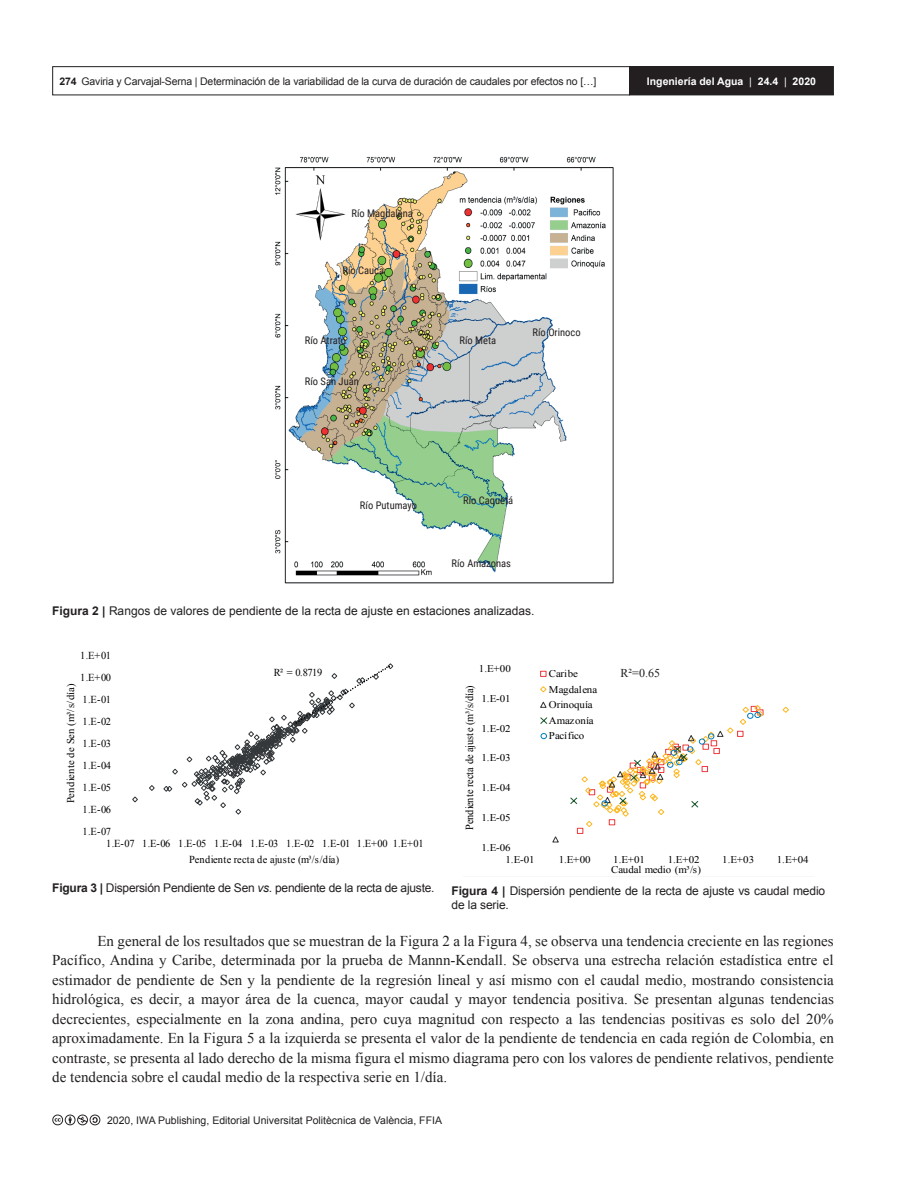
<style>
.page{position:relative;width:918px;height:1188px;background:#fff}
.page>*{position:absolute;margin:0;border:0;box-sizing:border-box;transform-origin:0 0}
.AI_TEXTO{font:15px/19.5px "Times New Roman";color:#231f20;text-align:justify}
.AI_PIE_DE_FIGURA{font:12px/14.4px "Arial";letter-spacing:-.01em;color:#231f20}
.AI_PIE_DE_TABLA{font:12px "Times New Roman";color:#231f20}
.t1{font:10.95px "Times New Roman";color:#000001;scale:.94 1}
.t2{font:10.65px "Times New Roman";letter-spacing:-.04em;color:#000001}
.t3{font:10.65px "Times New Roman";letter-spacing:.02em;color:#000001}
.t4{font:10.5px "Arial";letter-spacing:-.015em;color:#231f20}
.AI_PIE_DE_TABLA-2{font:10.5px "Roboto Condensed";color:#231f20}
.t5{font:700 10.5px "Arial";color:#fff}
.t6{font:10.35px/15.5px "Times New Roman";color:#000001;scale:1.06 1}
.t7{font:10.35px "Times New Roman";letter-spacing:.02em;color:#000001}
.t8{font:10.35px "Times New Roman";letter-spacing:-.025em;color:#000001;scale:1.06 1}
.s1{font-weight:700}
.s2{font-weight:400}
.s3{font-style:italic}
</style>
<div class="page">
<div style="left:52px;top:66px;width:578px;height:29px;border:1px solid #231f20"></div>
<div style="left:630px;top:67px;width:203px;height:28px;background:#231f20"></div>
<div style="left:629px;top:66px;width:205px;height:29px;border:1px solid #231f20"></div>
<svg style="left:52px;top:1115px;width:48px;height:10px"></svg>
<img style="left:275px;top:156px;width:339px;height:428px">
<svg style="left:132px;top:663px;width:262px;height:152px"></svg>
<svg style="left:540px;top:670px;width:249px;height:173px"></svg>
<p class="t4" style="left:59px;top:74px;width:538px"><span class="s1">274</span> Gaviria y Carvajal-Serna | Determinación de la variabilidad de la curva de duración de caudales por efectos no […]</p>
<p class="t5" style="left:647px;top:74px;width:171px">Ingeniería del Agua <span class="s2">|</span> 24.4 <span class="s2">|</span> 2020</p>
<p class="AI_PIE_DE_TABLA-2" style="left:351px;top:206px;width:63px">Río Magdalena</p>
<p class="AI_PIE_DE_TABLA-2" style="left:343px;top:263px;width:43px">Río Cauca</p>
<p class="AI_PIE_DE_TABLA-2" style="left:305px;top:333px;width:43px">Río Atrato</p>
<p class="AI_PIE_DE_TABLA-2" style="left:305px;top:374px;width:55px">Río San Juan</p>
<p class="AI_PIE_DE_TABLA-2" style="left:459px;top:333px;width:38px">Río Meta</p>
<p class="AI_PIE_DE_TABLA-2" style="left:533px;top:325px;width:50px">Río Orinoco</p>
<p class="AI_PIE_DE_TABLA-2" style="left:360px;top:498px;width:59px">Río Putumayo</p>
<p class="AI_PIE_DE_TABLA-2" style="left:463px;top:493px;width:52px">Río Caquetá</p>
<p class="AI_PIE_DE_TABLA-2" style="left:452px;top:556px;width:61px">Río Amazonas</p>
<p class="AI_PIE_DE_FIGURA" style="left:52px;top:604px;width:484px"><span class="s1">Figura 2 |</span> Rangos de valores de pendiente de la recta de ajuste en estaciones analizadas.</p>
<p class="t2" style="left:80px;top:648px;width:32px">1.E+01</p>
<p class="t2" style="left:80px;top:670px;width:32px">1.E+00</p>
<p class="t7" style="left:64px;top:803px;width:121px;rotate:-90deg">Pendiente de Sen (m³/s/día)</p>
<p class="t2" style="left:83px;top:692px;width:30px">1.E-01</p>
<p class="t2" style="left:83px;top:714px;width:30px">1.E-02</p>
<p class="t2" style="left:83px;top:736px;width:30px">1.E-03</p>
<p class="t2" style="left:83px;top:758px;width:30px">1.E-04</p>
<p class="t2" style="left:83px;top:780px;width:30px">1.E-05</p>
<p class="t2" style="left:83px;top:802px;width:30px">1.E-06</p>
<p class="t2" style="left:83px;top:824px;width:30px">1.E-07</p>
<p class="t2" style="left:274px;top:665px;width:50px">R² = 0.8719</p>
<p class="t2" style="left:106px;top:837px;width:319px">1.E-07 1.E-06 1.E-05 1.E-04 1.E-03 1.E-02 1.E-01 1.E+00 1.E+01</p>
<p class="t6" style="left:479px;top:661px;width:32px">1.E+00</p>
<p class="t1" style="left:462px;top:830px;width:155px;rotate:-90deg">Pendiente recta de ajuste (m³/s/día)</p>
<p class="t6" style="left:481px;top:691px;width:29px">1.E-01</p>
<p class="t6" style="left:481px;top:720px;width:29px">1.E-02</p>
<p class="t6" style="left:481px;top:750px;width:29px">1.E-03</p>
<p class="t6" style="left:481px;top:780px;width:29px">1.E-04</p>
<p class="t6" style="left:481px;top:810px;width:29px">1.E-05</p>
<p class="t6" style="left:481px;top:839px;width:29px">1.E-06</p>
<p class="t6" style="left:549px;top:666px;width:47px">Caribe<br>Magdalena<br>Orinoquía<br>Amazonía<br>Pacífico</p>
<p class="AI_PIE_DE_TABLA" style="left:621px;top:665px;width:41px">R²=0.65</p>
<p class="t3" style="left:189px;top:852px;width:151px">Pendiente recta de ajuste (m³/s/día)</p>
<p class="AI_PIE_DE_FIGURA" style="left:52px;top:881px;width:384px"><span class="s1">Figura 3 |</span> Dispersión Pendiente de Sen <span class="s3">vs.</span> pendiente de la recta de ajuste.</p>
<p class="t6" style="left:505px;top:851px;width:29px">1.E-01</p>
<p class="t6" style="left:559px;top:851px;width:32px">1.E+00</p>
<p class="t6" style="left:613px;top:851px;width:32px">1.E+01</p>
<p class="t6" style="left:668px;top:851px;width:32px">1.E+02</p>
<p class="t6" style="left:722px;top:851px;width:32px">1.E+03</p>
<p class="t6" style="left:777px;top:851px;width:32px">1.E+04</p>
<p class="t8" style="left:611px;top:863px;width:86px">Caudal medio (m³/s)</p>
<p class="AI_PIE_DE_FIGURA" style="left:452px;top:884px;width:375px"><span class="s1">Figura 4 |</span> Dispersión pendiente de la recta de ajuste vs caudal medio de la serie.</p>
<p class="AI_TEXTO" style="left:52px;top:931px;width:783px;text-indent:45px">En general de los resultados que se muestran de la Figura 2 a la Figura 4, se observa una tendencia creciente en las regiones Pacífico, Andina y Caribe, determinada por la prueba de Mannn-Kendall. Se observa una estrecha relación estadística entre el estimador de pendiente de Sen y la pendiente de la regresión lineal y así mismo con el caudal medio, mostrando consistencia hidrológica, es decir, a mayor área de la cuenca, mayor caudal y mayor tendencia positiva. Se presentan algunas tendencias decrecientes, especialmente en la zona andina, pero cuya magnitud con respecto a las tendencias positivas es solo del 20% aproximadamente. En la Figura 5 a la izquierda se presenta el valor de la pendiente de tendencia en cada región de Colombia, en contraste, se presenta al lado derecho de la misma figura el mismo diagrama pero con los valores de pendiente relativos, pendiente de tendencia sobre el caudal medio de la respectiva serie en 1/día.</p>
<p class="t4" style="left:107px;top:1113px;width:336px">2020, IWA Publishing, Editorial Universitat Politècnica de València, FFIA</p>
</div>
